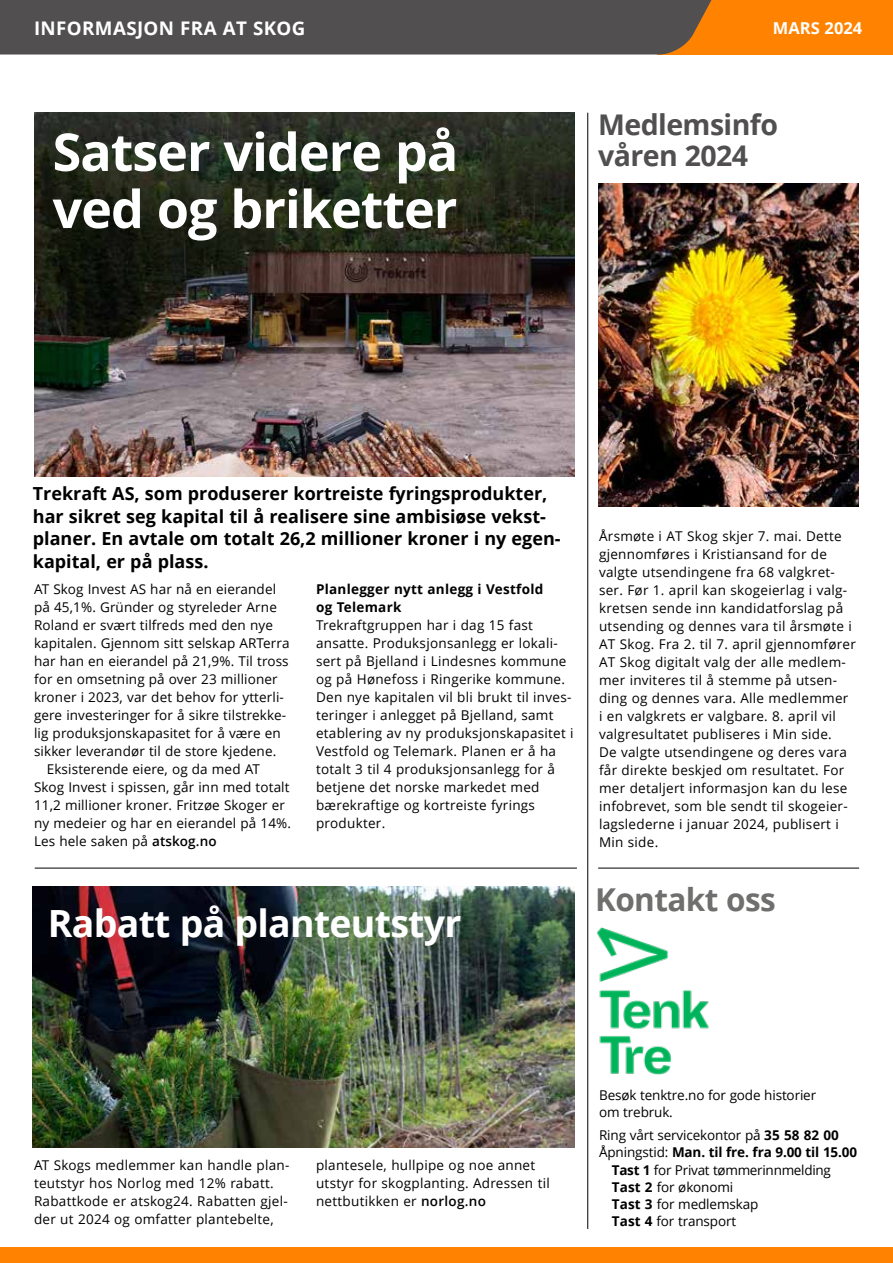
<style>
.page{position:relative;width:893px;height:1263px;background:#fff}
.page>*{position:absolute;margin:0;border:0;box-sizing:border-box;transform-origin:0 0}
.t1{font:700 52.2px/57.2px "Open Sans";letter-spacing:-.02em;color:#fff}
.t2{font:700 37.5px "Open Sans";letter-spacing:-.02em;color:#fff}
.t3{font:700 31.5px "Open Sans";letter-spacing:-.02em;color:#6f6f6e}
.t4{font:700 28.5px/31.5px "Open Sans";letter-spacing:-.02em;color:#514f4f}
.t5{font:700 18.75px "Open Sans";letter-spacing:.02em;color:#fff}
.t6{font:700 18px/22.5px "Open Sans";color:#000}
.t7{font:700 16.5px "Open Sans";color:#fff}
.t8{font:13.5px/18px "Open Sans";letter-spacing:.02em;color:#000}
.t9{font:13.5px/16.5px "Open Sans";letter-spacing:-.01em;color:#000}
.t10{font:700 13.5px/18px "Open Sans";letter-spacing:.02em;color:#000}
.t11{font:700 13.5px "Open Sans";letter-spacing:-.01em;color:#000}
.t12{font:13.5px "Open Sans";letter-spacing:-.02em;color:#000}
.s1{font-weight:600}
.s2{font-weight:700}
.s3{font-weight:400}
</style>
<div class="page">
<div style="left:657px;top:0;width:236px;height:55px;background:#ff8300"></div>
<div style="left:0;top:0;width:712px;height:55px;background:#514f4f"></div>
<div style="left:0;top:1247px;width:893px;height:16px;background:#ff8300"></div>
<img style="left:597px;top:927px;width:112px;height:148px">
<hr style="left:587px;top:113px;width:1px;height:1116px;background:#000">
<hr style="left:598px;top:868px;width:261px;height:1px;background:#000">
<img style="left:35px;top:113px;width:540px;height:363px">
<img style="left:598px;top:184px;width:261px;height:322px">
<img style="left:33px;top:886px;width:542px;height:261px">
<hr style="left:35px;top:868px;width:542px;height:1px;background:#000">
<h3 class="t5" style="left:34px;top:14px;width:273px">INFORMASJON FRA AT SKOG</h3>
<p class="t7" style="left:773px;top:17px;width:91px">MARS 2024</p>
<h1 class="t1" style="left:53px;top:122px;width:407px">Satser videre på ved og briketter</h1>
<h3 class="t4" style="left:598px;top:108px;width:181px">Medlemsinfo våren 2024</h3>
<h3 class="t6" style="left:33px;top:482px;width:529px">Trekraft AS, som produserer kortreiste fyringsprodukter, har sikret seg kapital til å realisere sine ambisiøse vekst&shy;planer. En avtale om totalt 26,2 millioner kroner i ny egen&shy;kapital, er på plass.</h3>
<p class="t8" style="left:34px;top:580px;width:244px">AT Skog Invest AS har nå en eierandel</p>
<p class="t8" style="left:34px;top:598px;width:244px">på 45,1%. Gründer og styreleder Arne</p>
<p class="t8" style="left:34px;top:616px;width:240px">Roland er svært tilfreds med den nye</p>
<p class="t8" style="left:34px;top:634px;width:257px">kapitalen. Gjennom sitt selskap ARTerra</p>
<p class="t8" style="left:34px;top:652px;width:256px">har han en eierandel på 21,9%. Til tross</p>
<p class="t8" style="left:34px;top:670px;width:245px">for en omsetning på over 23 millioner</p>
<p class="t8" style="left:34px;top:688px;width:251px">kroner i 2023, var det behov for ytterli-</p>
<p class="t8" style="left:34px;top:706px;width:254px">gere investeringer for å sikre tilstrekke-</p>
<p class="t8" style="left:34px;top:724px;width:248px">lig produksjonskapasitet for å være en</p>
<p class="t8" style="left:34px;top:742px;width:244px">sikker leverandør til de store kjedene.</p>
<p class="t8" style="left:47px;top:760px;width:215px">Eksisterende eiere, og da med AT</p>
<p class="t8" style="left:34px;top:778px;width:257px">Skog Invest i spissen, går inn med totalt</p>
<p class="t8" style="left:34px;top:796px;width:252px">11,2 millioner kroner. Fritzøe Skoger er</p>
<p class="t8" style="left:34px;top:814px;width:259px">ny medeier og har en eierandel på 14%.</p>
<p class="t8" style="left:34px;top:832px;width:184px">Les hele saken på <span class="s1">atskog.no</span></p>
<p class="t10" style="left:316px;top:580px;width:229px">Planlegger nytt anlegg i Vestfold og Telemark</p>
<p class="t8" style="left:316px;top:616px;width:259px">Trekraftgruppen har i dag 15 fast ansatte. Produksjonsanlegg er lokali&shy;sert på Bjelland i Lindesnes kommune og på Hønefoss i Ringerike kommune.<br>Den nye kapitalen vil bli brukt til inves&shy;teringer i anlegget på Bjelland, samt etablering av ny produksjonskapasitet i Vestfold og Telemark. Planen er å ha totalt 3 til 4 produksjonsanlegg for å betjene det norske markedet med bærekraftige og kortreiste fyrings produkter.</p>
<h2 class="t2" style="left:48px;top:897px;width:415px">Rabatt på planteutstyr</h2>
<p class="t8" style="left:599px;top:527px;width:258px">Årsmøte i AT Skog skjer 7. mai. Dette gjennomføres i Kristiansand for de valgte utsendingene fra 68 valgkret&shy;ser. Før 1. april kan skogeierlag i valg&shy;kretsen sende inn kandidatforslag på utsending og dennes vara til årsmøte i AT Skog. Fra 2. til 7. april gjennomfører AT Skog digitalt valg der alle medlem&shy;mer inviteres til å stemme på utsen&shy;ding og dennes vara. Alle medlemmer<br>i en valgkrets er valgbare. 8. april vil valgresultatet publiseres i Min side.<br>De valgte utsendingene og deres vara får direkte beskjed om resultatet. For mer detaljert informasjon kan du lese infobrevet, som ble sendt til skogeier&shy;lagslederne i januar 2024, publisert i Min side.</p>
<h3 class="t3" style="left:595px;top:877px;width:182px">Kontakt oss</h3>
<p class="t8" style="left:34px;top:1156px;width:257px">AT Skogs medlemmer kan handle plan&shy;teutstyr hos Norlog med 12% rabatt.<br>Rabattkode er atskog24. Rabatten gjel&shy;der ut 2024 og omfatter plantebelte,</p>
<p class="t8" style="left:316px;top:1156px;width:235px">plantesele, hullpipe og noe annet utstyr for skogplanting. Adressen til nettbutikken er <span class="s1">norlog.no</span></p>
<p class="t9" style="left:599px;top:1087px;width:219px">Besøk tenktre.no for gode historier om trebruk.</p>
<p class="t9" style="left:599px;top:1127px;width:241px">Ring vårt servicekontor på <span class="s2">35 58 82 00</span></p>
<p class="t11" style="left:599px;top:1143px;width:260px"><span class="s3">Åpningstid:</span> Man. til fre. fra 9.00 til 15.00</p>
<p class="t12" style="left:612px;top:1160px;width:221px"><span class="s2">Tast 1</span> for Privat tømmerinnmelding</p>
<p class="t9" style="left:612px;top:1178px;width:123px"><span class="s2">Tast 2</span> for økonomi</p>
<p class="t9" style="left:612px;top:1196px;width:148px"><span class="s2">Tast 3</span> for medlemskap</p>
<p class="t9" style="left:612px;top:1213px;width:126px"><span class="s2">Tast 4</span> for transport</p>
</div>
